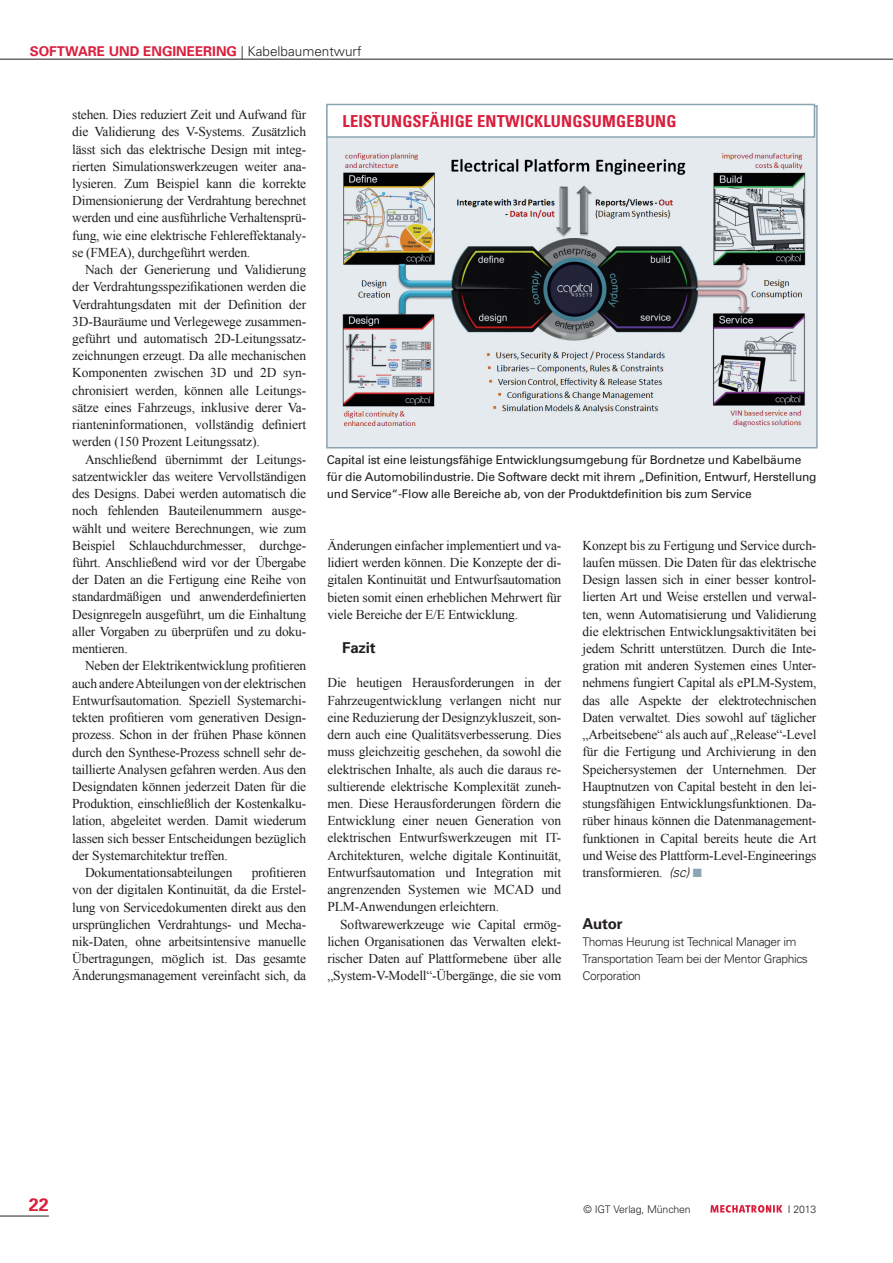
<style>
.page{position:relative;width:893px;height:1263px;background:#fff}
.page>*{position:absolute;margin:0;border:0;box-sizing:border-box;transform-origin:0 0}
.t1{font:700 18px "Univers";color:#da1f3d}
.t2{font:700 condensed 16.5px "Univers";letter-spacing:.01em;color:#da1f3d}
.t3{font:700 15px "Univers";letter-spacing:-.015em;color:#231f20}
.t4{font:13.5px/17.2px "Times New Roman";letter-spacing:-.015em;color:#231f20;text-align:justify}
.t5{font:700 13.5px "Univers";color:#da1f3d}
.t6{font:12px/17.2px "Univers";letter-spacing:-.02em;color:#231f20}
.t7{font:300 12px/17.2px "Univers";letter-spacing:-.03em;color:#231f20}
.t8{font:300 10.5px "Univers";letter-spacing:-.01em;color:#231f20}
.s1{font-weight:300;font-size:17.85px;color:#231f20}
.s2{font-weight:300;color:#231f20}
.s3{font-family:"Univers";font-weight:300;font-style:italic}
.s4{color:#8ba6b3}
.s5{font-weight:400}
</style>
<div class="page">
<hr style="left:0;top:1216px;width:49px;height:1px;background:#231f20">
<hr style="left:0;top:59px;width:893px;height:1px;background:#231f20">
<svg style="left:710px;top:1205px;width:72px;height:7px"></svg>
<div style="left:326px;top:105px;width:492px;height:343px;background:#e4eaee;border:2px solid #8ba6b3"></div>
<div style="left:327px;top:104px;width:487px;height:33px;background:#fff"></div>
<div style="left:326px;top:104px;width:489px;height:34px;border:2px solid #8ba6b3"></div>
<img style="left:342px;top:153px;width:464px;height:274px">
<p class="t5" style="left:30px;top:42px;width:333px">SOFTWARE UND ENGINEERING <span class="s1">|</span> <span class="s2">Kabelbaumentwurf</span></p>
<p class="t4" style="left:72px;top:106px;width:235px">stehen. Dies reduziert Zeit und Aufwand für die Validierung des V-Systems. Zusätzlich lässt sich das elektrische Design mit integ&shy;rierten Simulationswerkzeugen weiter ana&shy;lysieren. Zum Beispiel kann die korrekte Dimensionierung der Verdrahtung berechnet werden und eine ausführliche Verhaltensprü&shy;fung, wie eine elektrische Fehlereffektanaly&shy;se (FMEA), durchgeführt werden.</p>
<p class="t4" style="left:72px;top:261px;width:235px;text-indent:13px">Nach der Generierung und Validierung der Verdrahtungsspezifikationen werden die Verdrahtungsdaten mit der Definition der 3D-Bauräume und Verlegewege zusammen&shy;geführt und automatisch 2D-Leitungssatz&shy;zeichnungen erzeugt. Da alle mechanischen Komponenten zwischen 3D und 2D syn&shy;chronisiert werden, können alle Leitungs&shy;sätze eines Fahrzeugs, inklusive derer Va&shy;rianteninformationen, vollständig definiert werden (150 Prozent Leitungssatz).</p>
<p class="t4" style="left:72px;top:450px;width:235px;text-indent:13px">Anschließend übernimmt der Leitungs&shy;satzentwickler das weitere Vervollständigen des Designs. Dabei werden automatisch die noch fehlenden Bauteilenummern ausge&shy;wählt und weitere Berechnungen, wie zum Beispiel Schlauchdurchmesser, durchge&shy;führt. Anschließend wird vor der Übergabe der Daten an die Fertigung eine Reihe von standardmäßigen und anwenderdefinierten Designregeln ausgeführt, um die Einhaltung aller Vorgaben zu überprüfen und zu doku&shy;mentieren.</p>
<p class="t4" style="left:85px;top:657px;width:223px">Neben der Elektrikentwicklung profitieren</p>
<p class="t4" style="left:72px;top:674px;width:235px">auch andere Abteilungen von der elektrischen</p>
<p class="t4" style="left:72px;top:691px;width:235px">Entwurfsautomation. Speziell Systemarchi-</p>
<p class="t4" style="left:72px;top:709px;width:235px">tekten profitieren vom generativen Design-</p>
<p class="t4" style="left:72px;top:726px;width:235px">prozess. Schon in der frühen Phase können</p>
<p class="t4" style="left:72px;top:743px;width:235px">durch den Synthese-Prozess schnell sehr de-</p>
<p class="t4" style="left:72px;top:760px;width:235px">taillierte Analysen gefahren werden. Aus den</p>
<p class="t4" style="left:72px;top:778px;width:235px">Designdaten können jederzeit Daten für die</p>
<p class="t4" style="left:72px;top:795px;width:235px">Produktion, einschließlich der Kostenkalku-</p>
<p class="t4" style="left:72px;top:812px;width:235px">lation, abgeleitet werden. Damit wiederum</p>
<p class="t4" style="left:72px;top:829px;width:235px">lassen sich besser Entscheidungen bezüglich</p>
<p class="t4" style="left:72px;top:846px;width:157px">der Systemarchitektur treffen.</p>
<p class="t4" style="left:85px;top:864px;width:149px">Dokumentationsabteilungen</p>
<p class="t4" style="left:72px;top:864px;width:235px;text-indent:179px">profitieren von der digitalen Kontinuität, da die Erstel&shy;lung von Servicedokumenten direkt aus den ursprünglichen Verdrahtungs- und Mecha&shy;nik-Daten, ohne arbeitsintensive manuelle Übertragungen, möglich ist. Das gesamte Änderungsmanagement vereinfacht sich, da</p>
<p class="t2" style="left:343px;top:111px;width:335px">LEISTUNGSFÄHIGE ENTWICKLUNGSUMGEBUNG</p>
<p class="t6" style="left:327px;top:450px;width:491px">Capital ist eine leistungsfähige Entwicklungsumgebung für Bordnetze und Kabelbäume für die Automobilindustrie. Die Software deckt mit ihrem „Definition, Entwurf, Herstellung und Service“-Flow alle Bereiche ab, von der Produktdefinition bis zum Service</p>
<p class="t4" style="left:327px;top:536px;width:235px">Änderungen einfacher implementiert und va&shy;lidiert werden können. Die Konzepte der di&shy;gitalen Kontinuität und Entwurfsautomation bieten somit einen erheblichen Mehrwert für viele Bereiche der E/E Entwicklung.</p>
<p class="t3" style="left:342px;top:638px;width:35px">FAZIT</p>
<p class="t4" style="left:327px;top:674px;width:235px">Die heutigen Herausforderungen in der Fahrzeugentwicklung verlangen nicht nur eine Reduzierung der Designzykluszeit, son&shy;dern auch eine Qualitätsverbesserung. Dies muss gleichzeitig geschehen, da sowohl die elektrischen Inhalte, als auch die daraus re&shy;sultierende elektrische Komplexität zuneh&shy;men. Diese Herausforderungen fördern die Entwicklung einer neuen Generation von elektrischen Entwurfswerkzeugen mit IT-Architekturen, welche digitale Kontinuität, Entwurfsautomation und Integration mit angrenzenden Systemen wie MCAD und PLM-Anwendungen erleichtern.</p>
<p class="t4" style="left:327px;top:915px;width:235px;text-indent:13px">Softwarewerkzeuge wie Capital ermög&shy;lichen Organisationen das Verwalten elekt&shy;rischer Daten auf Plattformebene über alle „System-V-Modell“-Übergänge, die sie vom</p>
<p class="t4" style="left:583px;top:536px;width:235px">Konzept bis zu Fertigung und Service durch&shy;laufen müssen. Die Daten für das elektrische Design lassen sich in einer besser kontrol&shy;lierten Art und Weise erstellen und verwal&shy;ten, wenn Automatisierung und Validierung die elektrischen Entwicklungsaktivitäten bei jedem Schritt unterstützen. Durch die Inte&shy;gration mit anderen Systemen eines Unter&shy;nehmens fungiert Capital als ePLM-System, das alle Aspekte der elektrotechnischen Daten verwaltet. Dies sowohl auf täglicher „Arbeitsebene“ als auch auf „Release“-Level für die Fertigung und Archivierung in den Speichersystemen der Unternehmen. Der Hauptnutzen von Capital besteht in den lei&shy;stungsfähigen Entwicklungsfunktionen. Da&shy;rüber hinaus können die Datenmanagement&shy;funktionen in Capital bereits heute die Art und Weise des Plattform-Level-Engineerings transformieren. <span class="s3">(sc)</span> <span class="s4">■</span></p>
<p class="t3" style="left:583px;top:913px;width:41px">AUTOR</p>
<p class="t7" style="left:583px;top:932px;width:227px">Thomas Heurung ist Technical Manager im<br>Transportation Team bei der Mentor Graphics<br>Corporation</p>
<h1 class="t1" style="left:29px;top:1193px;width:22px">22</h1>
<p class="t8" style="left:584px;top:1202px;width:109px">© IGT Verlag, München</p>
<p class="t8" style="left:788px;top:1202px;width:30px"><span class="s5">|</span> 2013</p>
</div>
